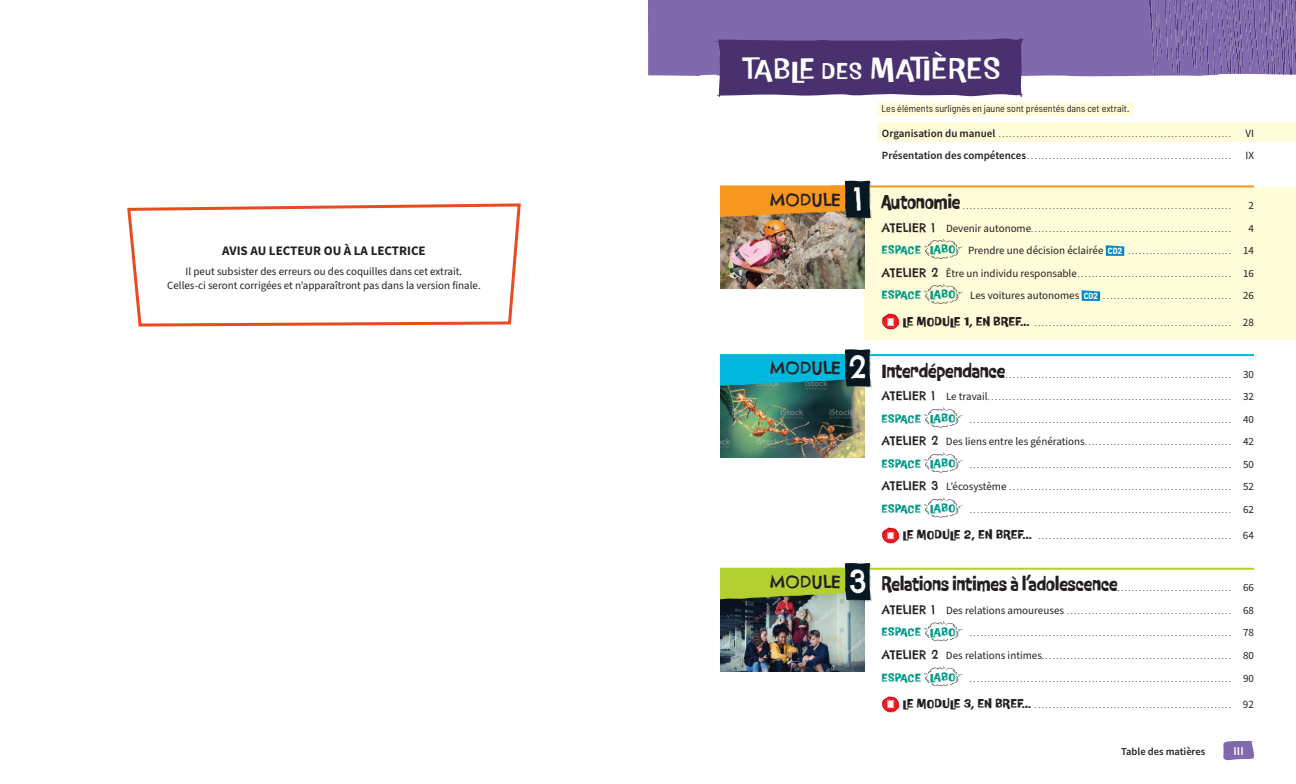
<style>
.page{position:relative;width:1296px;height:784px;background:#fff}
.page>*{position:absolute;margin:0;border:0;box-sizing:border-box;transform-origin:0 0}
.t1{font:500 34px "P22 Nudgewink Pro";letter-spacing:.03em;color:#fff;scale:1.3 1}
.t2{font:700 23px "P22 Nudgewink Pro";color:#231f20}
.t3{font:16.9px "Chelsea Market Pro";color:#231f20}
.t4{font:700 13px "P22 Nudgewink Pro";letter-spacing:.03em;color:#009a89;scale:1.2 1}
.t5{font:700 13px "Source Sans 3";color:#231f20}
.t6{font:600 12px "Source Sans Pro";color:#fff}
.t7{font:11px/14px "Source Sans 3";color:#231f20;text-align:center}
.t8{font:11px "Source Sans Pro";color:#231f20}
.t9{font:600 10.5px "Source Sans Pro";color:#231f20}
.t10{font:semi-condensed 10px "Barlow";color:#231f20}
.t11{font:8px "Source Sans Pro";color:#231f20}
.s1{font-size:33px}
.s2{font-size:26px}
.s3{font-weight:600;font-size:11px}
.s4{font-family:"Chelsea Market Pro";font-size:12px}
.s5{font-size:11px}
.s6{font-family:"P22 Nudgewink Pro";font-weight:700;font-size:13px;color:#009a89}
.s7{font-family:"Barlow";font-weight:700;font-stretch:semi-condensed;font-size:9px;color:#fff}
.s8{font-family:"P22 Nudgewink Pro";font-weight:700;font-size:13px;color:#009b89}
.s9{font-family:"P22 Nudgewink Pro";font-weight:700;font-size:14px}
</style>
<div class="page">
<div style="left:864px;top:187px;width:432px;height:152px;background:#fffcda"></div>
<div style="left:878px;top:122px;width:418px;height:19px;background:#fffcda"></div>
<svg style="left:648px;top:0;width:648px;height:97px;background:#816da6"></svg>
<svg style="left:924px;top:239px;width:39px;height:20px"></svg>
<svg style="left:1106px;top:245px;width:18px;height:11px"></svg>
<svg style="left:924px;top:284px;width:39px;height:20px"></svg>
<svg style="left:1082px;top:290px;width:18px;height:11px"></svg>
<svg style="left:924px;top:407px;width:39px;height:20px"></svg>
<svg style="left:924px;top:452px;width:39px;height:20px"></svg>
<svg style="left:924px;top:497px;width:39px;height:20px"></svg>
<svg style="left:924px;top:621px;width:39px;height:20px"></svg>
<svg style="left:924px;top:666px;width:39px;height:20px"></svg>
<img style="left:720px;top:218px;width:144px;height:70px">
<hr style="left:830px;top:185px;width:424px;height:2px;background:#f7971d">
<img style="left:846px;top:182px;width:26px;height:37px">
<img style="left:880px;top:312px;width:20px;height:19px;border-radius:10px">
<svg style="left:882px;top:314px;width:16px;height:15px"></svg>
<img style="left:720px;top:386px;width:144px;height:71px">
<hr style="left:830px;top:354px;width:424px;height:2px;background:#00b8de">
<img style="left:846px;top:351px;width:26px;height:36px">
<img style="left:880px;top:525px;width:20px;height:20px;border-radius:10px">
<svg style="left:882px;top:528px;width:16px;height:14px"></svg>
<img style="left:720px;top:600px;width:144px;height:70px">
<hr style="left:830px;top:567px;width:424px;height:2px;background:#b4cf30">
<img style="left:846px;top:564px;width:26px;height:37px">
<img style="left:880px;top:694px;width:20px;height:19px;border-radius:10px">
<svg style="left:882px;top:696px;width:16px;height:15px"></svg>
<div style="left:877px;top:102px;width:256px;height:14px;background:#fffcda"></div>
<svg style="left:1223px;top:740px;width:31px;height:20px"></svg>
<svg style="left:127px;top:203px;width:394px;height:124px"></svg>
<svg style="left:720px;top:181px;width:151px;height:37px;background:#c78b3d"></svg>
<svg style="left:720px;top:349px;width:151px;height:37px;background:#24a0ba"></svg>
<svg style="left:720px;top:563px;width:151px;height:37px;background:#99ae4a"></svg>
<h3 class="t5" style="left:222px;top:242px;width:205px">AVIS AU LECTEUR OU À LA LECTRICE</h3>
<h3 class="t7" style="left:167px;top:264px;width:315px">Il peut subsister des erreurs ou des coquilles dans cet extrait.<br>Celles-ci seront corrigées et n’apparaîtront pas dans la version finale.</h3>
<h1 class="t1" style="left:742px;top:50px;width:200px"><span class="s1">TABLE</span> <span class="s2">DES</span> MATIÈRES</h1>
<h3 class="t3" style="left:770px;top:188px;width:73px">MODULE</h3>
<h3 class="t3" style="left:770px;top:357px;width:73px">MODULE</h3>
<h3 class="t3" style="left:770px;top:570px;width:73px">MODULE</h3>
<p class="t10" style="left:881px;top:102px;width:249px">Les éléments surlignés en jaune sont présentés dans cet extrait.</p>
<p class="t11" style="left:882px;top:128px;width:351px"><span class="s3">Organisation du manuel</span> . . . . . . . . . . . . . . . . . . . . . . . . . . . . . . . . . . . . . . . . . . . . . . . . . . . . . . . . . . . . . . . . .</p>
<h3 class="t8" style="left:1245px;top:125px;width:10px">VI</h3>
<p class="t11" style="left:882px;top:151px;width:351px"><span class="s3">Présentation des compétences</span> . . . . . . . . . . . . . . . . . . . . . . . . . . . . . . . . . . . . . . . . . . . . . . . . . . . . . . . . .</p>
<h3 class="t8" style="left:1245px;top:148px;width:10px">IX</h3>
<h2 class="t2" style="left:881px;top:189px;width:81px">Autonomie</h2>
<p class="t11" style="left:963px;top:201px;width:270px">. . . . . . . . . . . . . . . . . . . . . . . . . . . . . . . . . . . . . . . . . . . . . . . . . . . . . . . . . . . . . . . . . . . . . . . . . . .</p>
<h3 class="t8" style="left:1249px;top:198px;width:7px">2</h3>
<p class="t11" style="left:882px;top:223px;width:351px"><span class="s4">ATELIER 1</span> <span class="s5">Devenir autonome</span> . . . . . . . . . . . . . . . . . . . . . . . . . . . . . . . . . . . . . . . . . . . . . . . . . . . . . . . .</p>
<h3 class="t8" style="left:1249px;top:220px;width:7px">4</h3>
<p class="t11" style="left:882px;top:246px;width:374px"><span class="s6">ESPACE LABO</span> <span class="s5">Prendre une décision éclairée</span> <span class="s7">CD2</span> . . . . . . . . . . . . . . . . . . . . . . . . . . . . . <span class="s5">14</span></p>
<p class="t11" style="left:882px;top:268px;width:373px"><span class="s4">ATELIER 2</span> <span class="s5">Être un individu responsable</span> . . . . . . . . . . . . . . . . . . . . . . . . . . . . . . . . . . . . . . . . . . . <span class="s5">16</span></p>
<p class="t11" style="left:882px;top:291px;width:373px"><span class="s8">ESPACE</span> <span class="s6">LABO</span> <span class="s5">Les voitures autonomes</span> <span class="s7">CD2</span> . . . . . . . . . . . . . . . . . . . . . . . . . . . . . . . . . . . . <span class="s5">26</span></p>
<p class="t11" style="left:903px;top:317px;width:352px"><span class="s9">LE MODULE 1, EN BREF…</span> . . . . . . . . . . . . . . . . . . . . . . . . . . . . . . . . . . . . . . . . . . . . . . . . . . . . . . . <span class="s5">28</span></p>
<h2 class="t2" style="left:882px;top:357px;width:125px">Interdépendance</h2>
<p class="t11" style="left:1006px;top:369px;width:249px">. . . . . . . . . . . . . . . . . . . . . . . . . . . . . . . . . . . . . . . . . . . . . . . . . . . . . . . . . . . . . . . <span class="s5">30</span></p>
<p class="t11" style="left:882px;top:392px;width:373px"><span class="s4">ATELIER 1</span> <span class="s5">Le travail</span> . . . . . . . . . . . . . . . . . . . . . . . . . . . . . . . . . . . . . . . . . . . . . . . . . . . . . . . . . . . . . . . . . . . . <span class="s5">32</span></p>
<h3 class="t4" style="left:882px;top:411px;width:63px">ESPACE LABO</h3>
<p class="t11" style="left:970px;top:414px;width:286px">. . . . . . . . . . . . . . . . . . . . . . . . . . . . . . . . . . . . . . . . . . . . . . . . . . . . . . . . . . . . . . . . . . . . . . . . . <span class="s5">40</span></p>
<p class="t11" style="left:882px;top:437px;width:373px"><span class="s4">ATELIER 2</span> <span class="s5">Des liens entre les générations</span> . . . . . . . . . . . . . . . . . . . . . . . . . . . . . . . . . . . . . . . . . <span class="s5">42</span></p>
<h3 class="t4" style="left:882px;top:456px;width:63px">ESPACE LABO</h3>
<p class="t11" style="left:970px;top:459px;width:286px">. . . . . . . . . . . . . . . . . . . . . . . . . . . . . . . . . . . . . . . . . . . . . . . . . . . . . . . . . . . . . . . . . . . . . . . . . <span class="s5">50</span></p>
<p class="t11" style="left:882px;top:482px;width:373px"><span class="s4">ATELIER 3</span> <span class="s5">L’écosystème</span> . . . . . . . . . . . . . . . . . . . . . . . . . . . . . . . . . . . . . . . . . . . . . . . . . . . . . . . . . . . . . . <span class="s5">52</span></p>
<h3 class="t4" style="left:882px;top:501px;width:63px">ESPACE LABO</h3>
<p class="t11" style="left:970px;top:504px;width:286px">. . . . . . . . . . . . . . . . . . . . . . . . . . . . . . . . . . . . . . . . . . . . . . . . . . . . . . . . . . . . . . . . . . . . . . . . . <span class="s5">62</span></p>
<p class="t11" style="left:903px;top:531px;width:352px"><span class="s9">LE MODULE 2, EN BREF…</span> . . . . . . . . . . . . . . . . . . . . . . . . . . . . . . . . . . . . . . . . . . . . . . . . . . . . . . <span class="s5">64</span></p>
<h2 class="t2" style="left:882px;top:571px;width:237px">Relations intimes à l’adolescence</h2>
<p class="t11" style="left:1118px;top:583px;width:138px">. . . . . . . . . . . . . . . . . . . . . . . . . . . . . . . . <span class="s5">66</span></p>
<p class="t11" style="left:882px;top:605px;width:373px"><span class="s4">ATELIER 1</span> <span class="s5">Des relations amoureuses</span> . . . . . . . . . . . . . . . . . . . . . . . . . . . . . . . . . . . . . . . . . . . . . . <span class="s5">68</span></p>
<h3 class="t4" style="left:882px;top:624px;width:63px">ESPACE LABO</h3>
<p class="t11" style="left:970px;top:628px;width:286px">. . . . . . . . . . . . . . . . . . . . . . . . . . . . . . . . . . . . . . . . . . . . . . . . . . . . . . . . . . . . . . . . . . . . . . . . . <span class="s5">78</span></p>
<p class="t11" style="left:882px;top:650px;width:373px"><span class="s4">ATELIER 2</span> <span class="s5">Des relations intimes</span> . . . . . . . . . . . . . . . . . . . . . . . . . . . . . . . . . . . . . . . . . . . . . . . . . . . . . <span class="s5">80</span></p>
<h3 class="t4" style="left:882px;top:669px;width:63px">ESPACE LABO</h3>
<p class="t11" style="left:970px;top:673px;width:286px">. . . . . . . . . . . . . . . . . . . . . . . . . . . . . . . . . . . . . . . . . . . . . . . . . . . . . . . . . . . . . . . . . . . . . . . . . <span class="s5">90</span></p>
<p class="t11" style="left:903px;top:699px;width:352px"><span class="s9">LE MODULE 3, EN BREF…</span> . . . . . . . . . . . . . . . . . . . . . . . . . . . . . . . . . . . . . . . . . . . . . . . . . . . . . . . <span class="s5">92</span></p>
<h3 class="t9" style="left:1121px;top:744px;width:86px">Table des matières</h3>
<h3 class="t6" style="left:1234px;top:742px;width:12px">III</h3>
</div>
